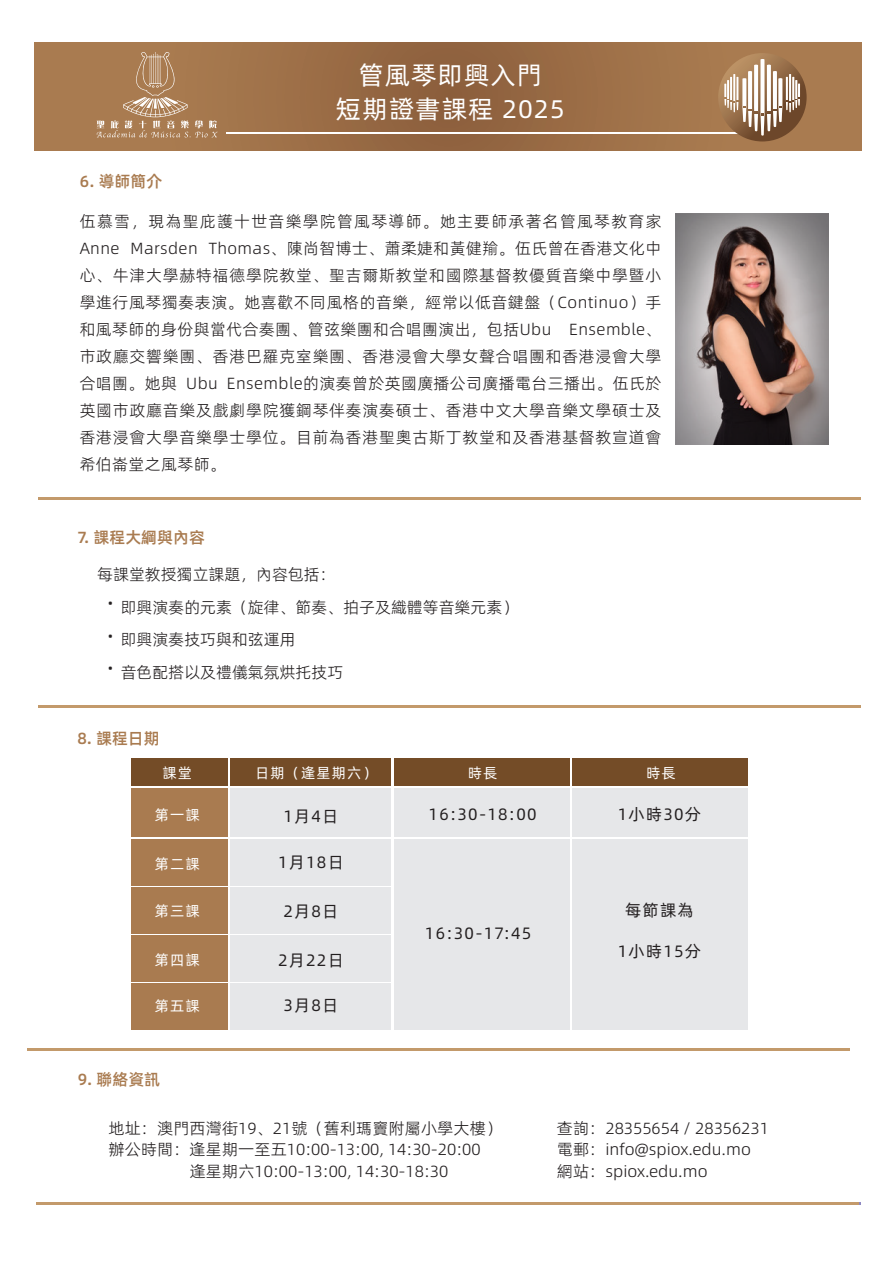
<style>
.page{position:relative;width:893px;height:1263px;background:#fff}
.page>*{position:absolute;margin:0;border:0;box-sizing:border-box;transform-origin:0 0}
.t1{font:25.5px/33.9px "Alibaba Pu Hui Ti 2 55 Regular";letter-spacing:.04em;color:#fff;text-align:center}
.t2{font:16.5px "Alibaba Pu Hui Ti 2 55 Regular";letter-spacing:.075em;color:#231f20}
.t3{font:16.2px/27px "Alibaba Pu Hui Ti 2 45 Light";color:#231f20;text-align:justify}
.t4{font:700 16.2px "Alibaba Pu Hui Ti 2 75 Semi";color:#a97b50}
.t5{font:14.4px "Alibaba Pu Hui Ti 2 55 Regular";letter-spacing:.075em;color:#fff}
</style>
<div class="page">
<hr style="left:38px;top:497px;width:823px;height:3px;background:#c39a6b">
<hr style="left:38px;top:705px;width:823px;height:3px;background:#c39a6b">
<div style="left:230px;top:758px;width:161px;height:28px;background:#744c27"></div>
<div style="left:131px;top:758px;width:97px;height:28px;background:#744c27"></div>
<div style="left:394px;top:758px;width:176px;height:28px;background:#744c27"></div>
<div style="left:230px;top:788px;width:161px;height:49px;background:#e6e7e9"></div>
<div style="left:131px;top:788px;width:97px;height:49px;background:#a97b50"></div>
<div style="left:394px;top:788px;width:176px;height:49px;background:#e6e7e9"></div>
<div style="left:230px;top:839px;width:161px;height:46px;background:#e6e7e9"></div>
<div style="left:131px;top:839px;width:97px;height:46px;background:#a97b50"></div>
<div style="left:394px;top:839px;width:176px;height:190px;background:#e6e7e9"></div>
<div style="left:230px;top:887px;width:161px;height:46px;background:#e6e7e9"></div>
<div style="left:131px;top:887px;width:97px;height:46px;background:#a97b50"></div>
<div style="left:230px;top:935px;width:161px;height:46px;background:#e6e7e9"></div>
<div style="left:131px;top:935px;width:97px;height:46px;background:#a97b50"></div>
<div style="left:230px;top:983px;width:161px;height:46px;background:#e6e7e9"></div>
<div style="left:131px;top:983px;width:97px;height:46px;background:#a97b50"></div>
<div style="left:573px;top:758px;width:175px;height:28px;background:#744c27"></div>
<div style="left:573px;top:788px;width:175px;height:49px;background:#e6e7e9"></div>
<div style="left:573px;top:839px;width:175px;height:190px;background:#e6e7e9"></div>
<hr style="left:36px;top:1202px;width:823px;height:3px;background:#c39a6b">
<hr style="left:27px;top:1048px;width:823px;height:3px;background:#c39a6b">
<img style="left:675px;top:214px;width:154px;height:230px">
<svg style="left:35px;top:43px;width:827px;height:108px;background:#9e7049"></svg>
<svg style="left:96px;top:52px;width:122px;height:86px;background:#af855e"></svg>
<hr style="left:226px;top:133px;width:525px;height:1px;background:#fff">
<svg style="left:718px;top:53px;width:89px;height:88px"></svg>
<h1 class="t1" style="left:336px;top:57px;width:230px">管風琴即興入門<br>短期證書課程 2025</h1>
<p class="t4" style="left:80px;top:168px;width:84px">6. 導師簡介</p>
<p class="t3" style="left:80px;top:207px;width:583px">伍慕雪，現為聖庇護十世音樂學院管風琴導師。她主要師承著名管風琴教育家Anne Marsden Thomas、陳尚智博士、蕭柔婕和黃健羭。伍氏曾在香港文化中心、牛津大學赫特福德學院教堂、聖吉爾斯教堂和國際基督教優質音樂中學暨小學進行風琴獨奏表演。她喜歡不同風格的音樂，經常以低音鍵盤（Continuo）手和風琴師的身份與當代合奏團、管弦樂團和合唱團演出，包括Ubu Ensemble、市政廳交響樂團、香港巴羅克室樂團、香港浸會大學女聲合唱團和香港浸會大學合唱團。她與 Ubu Ensemble的演奏曾於英國廣播公司廣播電台三播出。伍氏於英國市政廳音樂及戲劇學院獲鋼琴伴奏演奏碩士、香港中文大學音樂文學碩士及香港浸會大學音樂學士學位。目前為香港聖奧古斯丁教堂和及香港基督教宣道會希伯崙堂之風琴師。</p>
<p class="t4" style="left:77px;top:525px;width:129px">7. 課程大綱與內容</p>
<p class="t3" style="left:97px;top:560px;width:240px">每課堂教授獨立課題，內容包括：</p>
<p class="t3" style="left:108px;top:592px;width:412px">• 即興演奏的元素（旋律、節奏、拍子及織體等音樂元素）</p>
<p class="t3" style="left:108px;top:625px;width:189px">• 即興演奏技巧與和弦運用</p>
<p class="t3" style="left:108px;top:657px;width:237px">• 音色配搭以及禮儀氣氛烘托技巧</p>
<p class="t4" style="left:77px;top:725px;width:84px">8. 課程日期</p>
<p class="t5" style="left:163px;top:762px;width:31px">課堂</p>
<p class="t5" style="left:255px;top:762px;width:123px">日期（逢星期六）</p>
<p class="t5" style="left:468px;top:762px;width:31px">時長</p>
<p class="t5" style="left:155px;top:804px;width:46px">第一課</p>
<p class="t2" style="left:283px;top:803px;width:57px">1月4日</p>
<p class="t2" style="left:429px;top:802px;width:110px">16:30-18:00</p>
<p class="t5" style="left:155px;top:853px;width:46px">第二課</p>
<p class="t2" style="left:278px;top:850px;width:67px">1月18日</p>
<p class="t5" style="left:155px;top:900px;width:46px">第三課</p>
<p class="t5" style="left:155px;top:949px;width:46px">第四課</p>
<p class="t5" style="left:155px;top:995px;width:46px">第五課</p>
<p class="t2" style="left:283px;top:899px;width:57px">2月8日</p>
<p class="t2" style="left:278px;top:948px;width:67px">2月22日</p>
<p class="t2" style="left:283px;top:993px;width:57px">3月8日</p>
<p class="t2" style="left:425px;top:921px;width:108px">16:30-17:45</p>
<p class="t5" style="left:646px;top:762px;width:31px">時長</p>
<p class="t2" style="left:618px;top:802px;width:85px">1小時30分</p>
<p class="t2" style="left:625px;top:898px;width:70px">每節課為</p>
<p class="t2" style="left:618px;top:938px;width:85px">1小時15分</p>
<p class="t4" style="left:78px;top:1067px;width:84px">9. 聯絡資訊</p>
<p class="t3" style="left:109px;top:1114px;width:395px">地址：澳門西灣街19、21號（舊利瑪竇附屬小學大樓）</p>
<p class="t3" style="left:109px;top:1135px;width:374px">辦公時間：逢星期一至五10:00-13:00, 14:30-20:00</p>
<p class="t3" style="left:190px;top:1156px;width:260px">逢星期六10:00-13:00, 14:30-18:30</p>
<p class="t3" style="left:557px;top:1117px;width:214px;line-height:21.3px;text-align:left">查詢：28355654 / 28356231電郵：info@spiox.edu.mo網站：spiox.edu.mo</p>
</div>
